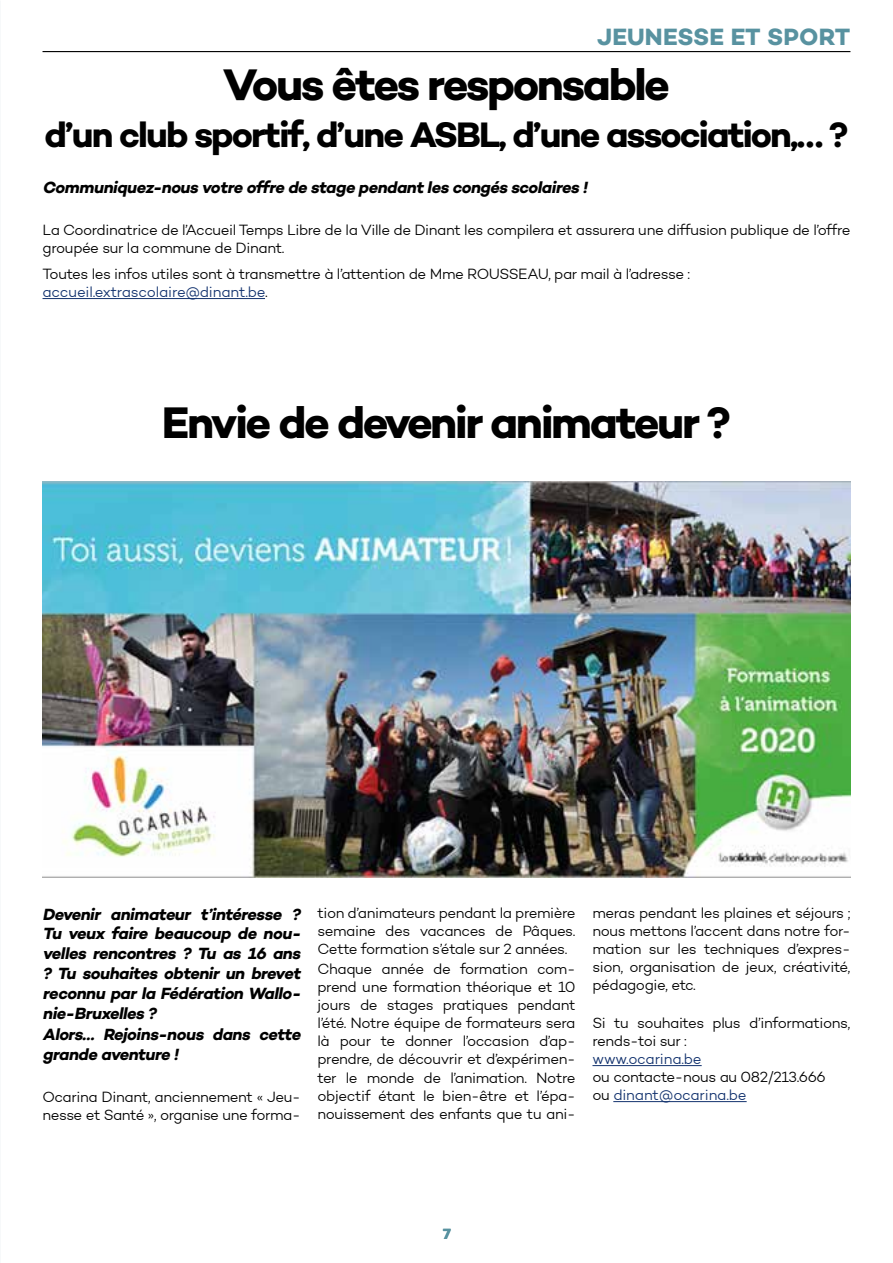
<style>
.page{position:relative;width:893px;height:1263px;background:#fff}
.page>*{position:absolute;margin:0;border:0;box-sizing:border-box;transform-origin:0 0}
.t1{font:700 45px "Campton";letter-spacing:-.055em;color:#000}
.t2{font:700 36px "Campton";letter-spacing:-.05em;color:#000}
.t3{font:700 24px "Campton";letter-spacing:.005em;color:#5892a0}
.t4{font:italic 700 16.5px/19.8px "Campton";color:#000;text-align:justify}
.t5{font:300 15px/18px "Campton";letter-spacing:-.025em;color:#000}
.t6{font:300 15px "Campton";letter-spacing:-.01em;color:#12326e}
.t7{font:700 15px "Campton";color:#5892a0}
.s1{color:#12326e}
</style>
<div class="page">
<hr style="left:592px;top:1065px;width:110px;height:1px;background:#12326e">
<hr style="left:613px;top:1101px;width:134px;height:1px;background:#12326e">
<hr style="left:43px;top:51px;width:807px;height:1px;background:#000">
<hr style="left:43px;top:298px;width:222px;height:1px;background:#12326e">
<img style="left:43px;top:482px;width:807px;height:395px">
<h3 class="t3" style="left:597px;top:21px;width:255px">JEUNESSE ET SPORT</h3>
<h1 class="t1" style="left:223px;top:56px;width:449px">Vous êtes responsable</h1>
<h2 class="t2" style="left:44px;top:112px;width:805px">d’un club sportif, d’une ASBL, d’une association,… ?</h2>
<p class="t4" style="left:43px;top:177px;width:550px">Communiquez-nous votre offre de stage pendantles congés scolaires !</p>
<p class="t5" style="left:43px;top:221px;width:809px">La Coordinatrice de l’Accueil Temps Libre de la Ville de Dinant les compilera et assurera une diffusion publique de l’offre groupée sur la commune de Dinant.</p>
<p class="t5" style="left:43px;top:265px;width:649px">Toutes les infos utiles sont à transmettre à l’attention de Mme ROUSSEAU, par mail à l’adresse : <span class="s1">accueil.extrascolaire@dinant.be</span>.</p>
<h1 class="t1" style="left:162px;top:394px;width:571px">Envie de devenir animateur ?</h1>
<p class="t4" style="left:43px;top:904px;width:263px">Devenir animateur t’intéresse ?<br>Tu veux faire beaucoup de nou&shy;velles rencontres ? Tu as 16 ans ? Tu souhaites obtenir un brevet reconnu parla Fédération Wallo&shy;nie-Bruxelles ?</p>
<p class="t4" style="left:43px;top:1025px;width:263px">Alors… Rejoins-nous dans cette grande aventure !</p>
<p class="t5" style="left:43px;top:1088px;width:260px">Ocarina Dinant, anciennement « Jeu&shy;nesse et Santé », organise une forma-</p>
<p class="t5" style="left:317px;top:904px;width:259px;text-align:justify">tion d’animateurs pendant la première semaine des vacances de Pâques.<br>Cette formation s’étale sur 2 années.</p>
<p class="t5" style="left:317px;top:960px;width:260px;text-align:justify">Chaque année de formation com&shy;prend une formation théorique et 10 jours de stages pratiques pendant l’été. Notre équipe de formateurs sera là pour te donner l’occasion d’ap&shy;prendre, de découvrir et d’expérimen&shy;ter le monde de l’animation. Notre objectif étant le bien-être et l’épa&shy;nouissement des enfants que tu ani-</p>
<p class="t5" style="left:592px;top:904px;width:260px;text-align:justify">meras pendant les plaines et séjours ; nous mettons l’accent dans notre for&shy;mation sur les techniques d’expres&shy;sion, organisation de jeux, créativité, pédagogie, etc.</p>
<p class="t5" style="left:592px;top:1014px;width:260px">Si tu souhaites plus d’informations, rends-toi sur :</p>
<p class="t6" style="left:592px;top:1050px;width:111px">www.ocarina.be</p>
<p class="t5" style="left:592px;top:1068px;width:235px">ou contacte-nous au 082/213.666 ou <span class="s1">dinant@ocarina.be</span></p>
<p class="t7" style="left:443px;top:1224px;width:9px">7</p>
</div>
